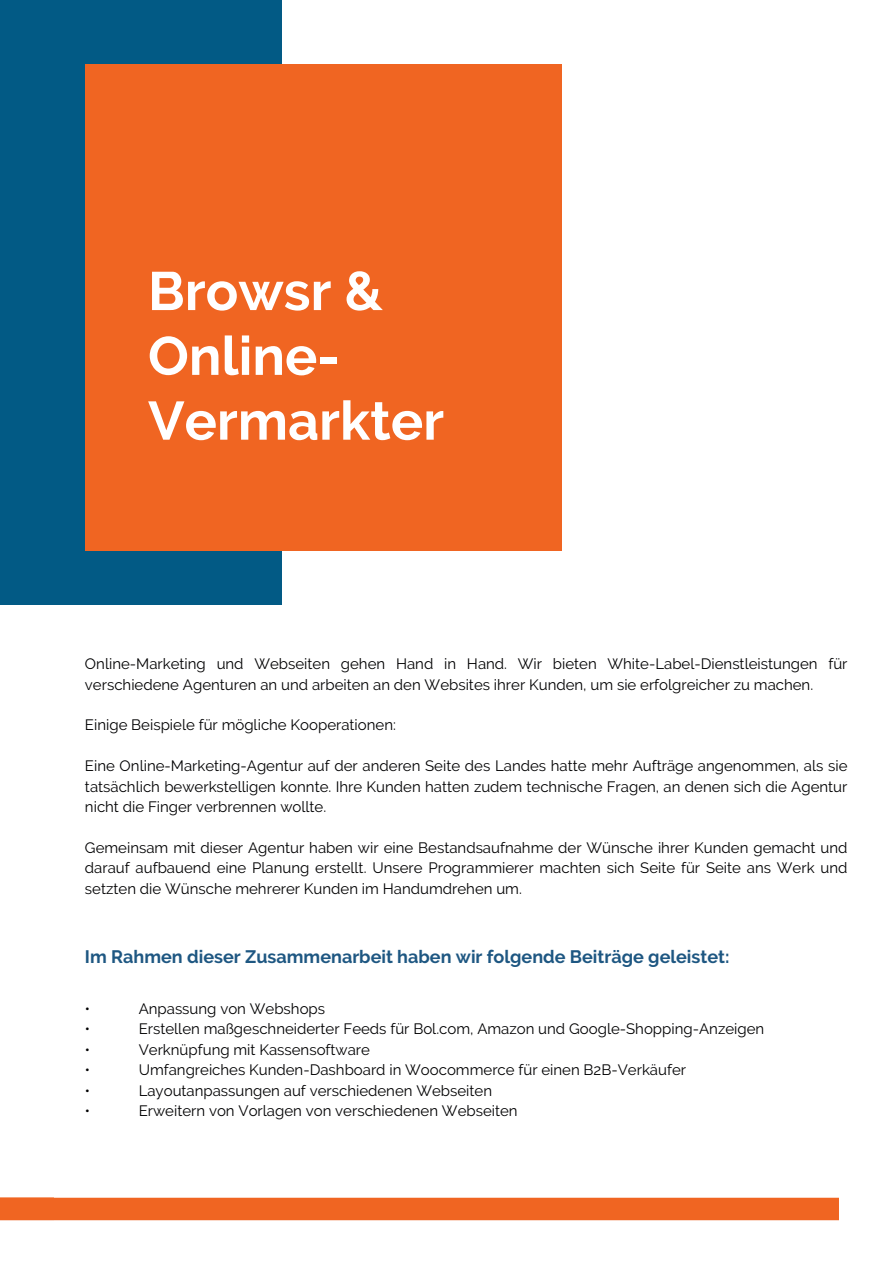
<style>
.page{position:relative;width:893px;height:1263px;background:#fff}
.page>*{position:absolute;margin:0;border:0;box-sizing:border-box;transform-origin:0 0}
.t1{font:700 54px/64.8px "Raleway";color:#fff}
.t2{font:700 18px "Raleway";color:#1e5782}
.t3{font:15px/20.4px "Raleway";color:#010102;text-align:justify}
</style>
<div class="page">
<div style="left:0;top:1198px;width:839px;height:22px;background:#f06522"></div>
<div style="left:0;top:1197px;width:54px;height:23px;background:#f06522"></div>
<div style="left:0;top:0;width:282px;height:604px;background:#025a85"></div>
<div style="left:85px;top:64px;width:476px;height:487px;background:#f06522"></div>
<h1 class="t1" style="left:148px;top:259px;width:298px">Browsr &amp;<br>Online-<br>Vermarkter</h1>
<p class="t3" style="left:85px;top:654px;width:764px">Online-Marketing und Webseiten gehen Hand in Hand. Wir bieten White-Label-Dienstleistungen f¸r verschiedene Agenturen an und arbeiten an den Websites ihrer Kunden, um sie erfolgreicher zu machen.</p>
<p class="t3" style="left:85px;top:715px;width:312px">Einige Beispiele f¸r mˆgliche Kooperationen:</p>
<p class="t3" style="left:85px;top:756px;width:764px">Eine Online-Marketing-Agentur auf der anderen Seite des Landes hatte mehr Auftr‰ge angenommen, als sie tats‰chlich bewerkstelligen konnte. Ihre Kunden hatten zudem technische Fragen, an denen sich die Agentur nicht die Finger verbrennen wollte.</p>
<p class="t3" style="left:85px;top:837px;width:764px">Gemeinsam mit dieser Agentur haben wir eine Bestandsaufnahme der W¸nsche ihrer Kunden gemacht und darauf aufbauend eine Planung erstellt. Unsere Programmierer machten sich Seite f¸r Seite ans Werk und setzten die W¸nsche mehrerer Kunden im Handumdrehen um.</p>
<p class="t2" style="left:85px;top:946px;width:646px">Im Rahmen dieser Zusammenarbeit haben wir folgende Beiträge geleistet:</p>
<p class="t3" style="left:85px;top:999px;width:7px">ï</p>
<p class="t3" style="left:139px;top:999px;width:188px">Anpassung von Webshops</p>
<p class="t3" style="left:85px;top:1019px;width:7px">ï</p>
<p class="t3" style="left:139px;top:1019px;width:627px">Erstellen maflgeschneiderter Feeds f¸r Bol.com, Amazon und Google-Shopping-Anzeigen</p>
<p class="t3" style="left:85px;top:1039px;width:7px">ï</p>
<p class="t3" style="left:139px;top:1039px;width:233px">Verkn¸pfung mit Kassensoftware</p>
<p class="t3" style="left:85px;top:1060px;width:7px">ï</p>
<p class="t3" style="left:139px;top:1060px;width:549px">Umfangreiches Kunden-Dashboard in Woocommerce f¸r einen B2B-Verk‰ufer</p>
<p class="t3" style="left:85px;top:1080px;width:7px">ï</p>
<p class="t3" style="left:139px;top:1080px;width:355px">Layoutanpassungen auf verschiedenen Webseiten</p>
<p class="t3" style="left:85px;top:1101px;width:7px">ï</p>
<p class="t3" style="left:139px;top:1101px;width:380px">Erweitern von Vorlagen von verschiedenen Webseiten</p>
</div>
